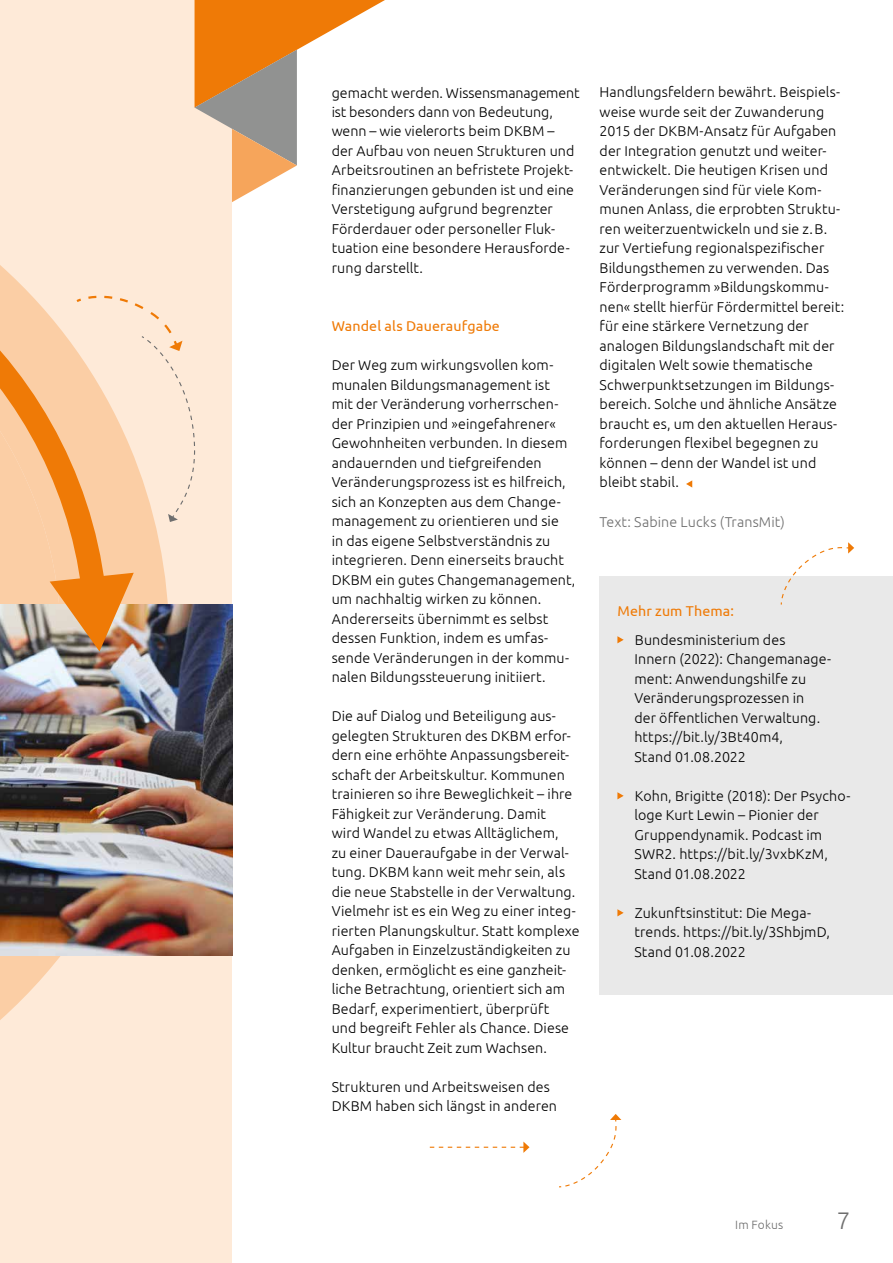
<style>
.page{position:relative;width:893px;height:1263px;background:#fff}
.page>*{position:absolute;margin:0;border:0;box-sizing:border-box;transform-origin:0 0}
.t1{font:300 24px "Ubuntu";color:#6e6e6e}
.t2{font:300 14.25px/19.5px "Ubuntu";letter-spacing:.005em;color:#000}
.t3{font:14.25px "Ubuntu";letter-spacing:.01em;color:#ef7a06}
.t4{font:300 14.25px "Ubuntu";letter-spacing:.005em;color:#6e6e6e}
.t5{font:300 12px "Ubuntu";letter-spacing:.015em;color:#6e6e6e}
</style>
<div class="page">
<div style="left:0;top:0;width:232px;height:1263px;background:#feead8"></div>
<svg style="left:0;top:266px;width:107px;height:754px"></svg>
<img style="left:0;top:176px;width:1px;height:292px">
<img style="left:195px;top:605px;width:37px;height:351px">
<img style="left:0;top:296px;width:195px;height:660px">
<svg style="left:195px;top:0;width:190px;height:202px"></svg>
<div style="left:600px;top:576px;width:293px;height:419px;background:#e9e9e9"></div>
<svg style="left:617px;top:636px;width:7px;height:7px"></svg>
<svg style="left:617px;top:792px;width:7px;height:7px"></svg>
<svg style="left:617px;top:909px;width:7px;height:7px"></svg>
<svg style="left:686px;top:480px;width:6px;height:7px"></svg>
<svg style="left:559px;top:1114px;width:62px;height:73px"></svg>
<svg style="left:430px;top:1141px;width:99px;height:12px"></svg>
<svg style="left:781px;top:542px;width:73px;height:63px"></svg>
<p class="t2" style="left:332px;top:82px;width:249px">gemacht werden. Wissensmanagement ist besonders dann von Bedeutung, wenn – wie vielerorts beim DKBM – der Aufbau von neuen Strukturen und Arbeits routinen an befristete Projekt&shy;finanzierungen gebunden ist und eine Verste tigung aufgrund begrenzter Förderdauer oder personeller Fluk-<br>tu ation eine besondere Herausforde&shy;rung darstellt.</p>
<p class="t3" style="left:332px;top:318px;width:170px">Wandel als Daueraufgabe</p>
<p class="t2" style="left:332px;top:355px;width:245px">Der Weg zum wirkungsvollen kom&shy;munalen Bildungsmanagement ist<br>mit der Veränderung vorherrschen&shy;der Prinzipien und »eingefahrener« Gewohn heiten verbunden. In diesem andauernden und tiefgreifenden Veränderungsprozess ist es hilfreich, sich an Konzepten aus dem Change&shy;management zu orientieren und sie<br>in das eigene Selbstverständnis zu integrieren. Denn einerseits braucht DKBM ein gutes Changemanagement, um nachhaltig wirken zu können.<br>Andererseits übernimmt es selbst dessen Funktion, indem es umfas&shy;sende Veränderungen in der kommu&shy;nalen Bildungssteuerung initiiert.</p>
<p class="t2" style="left:332px;top:706px;width:249px">Die auf Dialog und Beteiligung aus&shy;gelegten Strukturen des DKBM erfor&shy;dern eine erhöhte Anpassungsbereit&shy;schaft der Arbeitskultur. Kommunen trainieren so ihre Beweglichkeit – ihre Fähigkeit zur Veränderung. Damit<br>wird Wandel zu etwas Alltäglichem,<br>zu einer Daueraufgabe in der Verwal&shy;tung. DKBM kann weit mehr sein, als die neue Stabstelle in der Verwaltung.<br>Vielmehr ist es ein Weg zu einer integ&shy;rierten Planungskultur. Statt komplexe Aufgaben in Einzelzuständigkeiten zu denken, ermöglicht es eine ganzheit&shy;liche Betrachtung, orientiert sich am Bedarf, experimentiert, überprüft<br>und begreift Fehler als Chance. Diese Kultur braucht Zeit zum Wachsen.</p>
<p class="t2" style="left:332px;top:1077px;width:227px">Strukturen und Arbeitsweisen des<br>DKBM haben sich längst in anderen</p>
<p class="t2" style="left:600px;top:82px;width:246px">Handlungsfeldern bewährt. Beispiels&shy;weise wurde seit der Zuwanderung 2015 der DKBM-Ansatz für Aufgaben der Integration genutzt und weiter&shy;entwickelt. Die heutigen Krisen und Veränderungen sind für viele Kom&shy;munen Anlass, die erprobten Struktu&shy;ren weiterzuentwickeln und sie z. B. zur Vertiefung regionalspezifischer Bildungsthemen zu verwenden. Das Förderprogramm »Bildungskommu&shy;nen« stellt hierfür Fördermittel bereit: für eine stärkere Vernetzung der analogen Bildungslandschaft mit der digitalen Welt sowie thematische Schwerpunktsetzungen im Bildungs&shy;bereich. Solche und ähnliche Ansätze braucht es, um den aktuellen Heraus&shy;forderungen flexibel begegnen zu können – denn der Wandel ist und bleibt stabil.</p>
<p class="t4" style="left:600px;top:513px;width:187px">Text: Sabine Lucks (TransMit)</p>
<p class="t3" style="left:617px;top:602px;width:118px">Mehr zum Thema:</p>
<p class="t2" style="left:634px;top:630px;width:198px">Bundesministerium des<br>Innern (2022): Changemanage&shy;ment: Anwendungshilfe zu<br>Veränderungsprozessen in<br>der öffent lichen Verwaltung. https://bit.ly/3Bt40m4,<br>Stand 01.08.2022</p>
<p class="t2" style="left:634px;top:786px;width:217px">Kohn, Brigitte (2018): Der Psycho&shy;loge Kurt Lewin – Pionier der<br>Gruppendynamik. Podcast im<br>SWR2. https://bit.ly/3vxbKzM,<br>Stand 01.08.2022</p>
<p class="t2" style="left:634px;top:903px;width:197px">Zukunftsinstitut: Die Mega&shy;trends. https://bit.ly/3ShbjmD,<br>Stand 01.08.2022</p>
<p class="t5" style="left:735px;top:1217px;width:50px">Im Fokus</p>
<h1 class="t1" style="left:837px;top:1206px;width:15px">7</h1>
</div>
